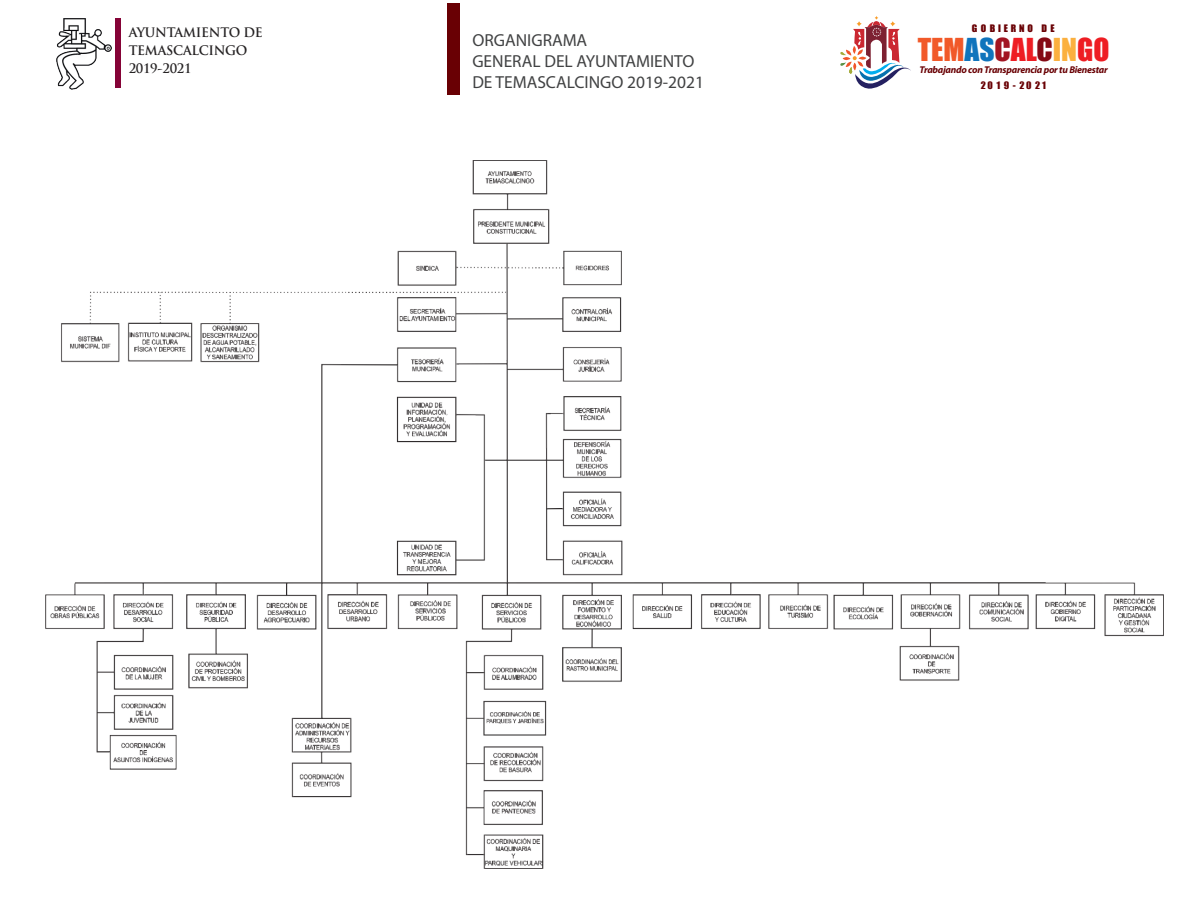
<style>
.page{position:relative;width:1188px;height:918px;background:#fff}
.page>*{position:absolute;margin:0;border:0;box-sizing:border-box;transform-origin:0 0}
.t1{font:29.1px "Impact";color:#ee1d23}
.t2{font:17.4px/21px "Myriad Pro";color:#414243}
.t3{font:700 12.75px/18.3px "Trajan Pro";letter-spacing:-.025em;color:#262324}
.t4{font:italic 700 9.9px "Myriad";letter-spacing:-.025em;color:#690004}
.t5{font:9.45px "Impact";color:#690004;scale:1.06 1}
.s1{color:#f15929}
.s2{color:#1074bc}
.s3{color:#a21522}
.s4{color:#850914}
.s5{color:#fbb03f}
</style>
<div class="page">
<img style="left:45px;top:160px;width:1119px;height:708px">
<svg style="left:840px;top:16px;width:71px;height:73px"></svg>
<div style="left:116px;top:18px;width:5px;height:70px;background:#850337"></div>
<img style="left:56px;top:18px;width:56px;height:71px">
<div style="left:447px;top:3px;width:13px;height:91px;background:#690004"></div>
<p class="t3" style="left:129px;top:23px;width:136px">AYUNTAMIENTO DE<br>TEMASCALCINGO<br>2019-2021</p>
<p class="t2" style="left:472px;top:29px;width:233px">ORGANIGRAMA<br>GENERAL DEL AYUNTAMIENTO<br>DE TEMASCALCINGO 2019-2021</p>
<p class="t5" style="left:972px;top:21px;width:80px">G O B I E R N O D E</p>
<h1 class="t1" style="left:918px;top:27px;width:193px"><span class="s1">TEM</span><span class="s2">AS</span><span class="s3">C</span>AL<span class="s4">C</span><span class="s5">IN</span>GO</h1>
<p class="t4" style="left:920px;top:65px;width:190px">Trabajando con Transparencia por tu Bienestar</p>
<p class="t5" style="left:981px;top:78px;width:63px">2 0 1 9 - 2 0 2 1</p>
</div>
